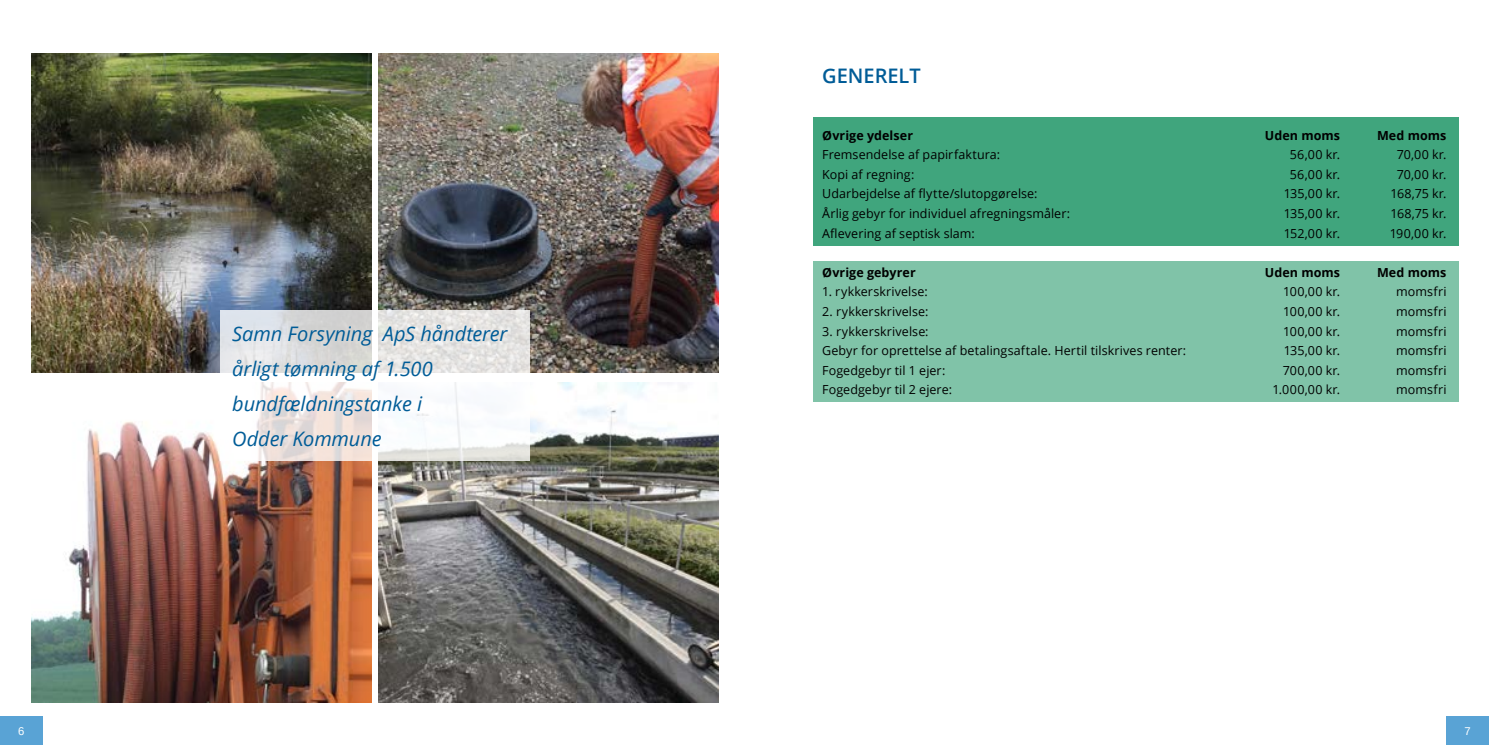
<style>
.page{position:relative;width:1489px;height:745px;background:#fff}
.page>*{position:absolute;margin:0;border:0;box-sizing:border-box;transform-origin:0 0}
.Underrubrik{font:italic 20px "Open Sans";letter-spacing:-.005em;color:#005c97}
.Overskrift{font:600 20px "Open Sans";color:#005c97}
.Brødtext{font:12.5px "Open Sans";letter-spacing:.005em;color:#000}
.Brødtext-2{font:700 12.5px "Open Sans";letter-spacing:.01em;color:#000}
.Underrubrik-2{font:700 12.5px "Open Sans";letter-spacing:.005em;color:#000}
.t1{font:11.25px "Arimo";color:#fff}
</style>
<div class="page">
<div style="left:812px;top:261px;width:645px;height:140px;background:#80c3a8"></div>
<div style="left:812px;top:117px;width:645px;height:128px;background:#40a57d"></div>
<img style="left:31px;top:53px;width:340px;height:319px">
<img style="left:378px;top:53px;width:341px;height:319px">
<img style="left:378px;top:383px;width:341px;height:318px">
<img style="left:31px;top:421px;width:340px;height:280px">
<svg style="left:220px;top:310px;width:309px;height:150px"></svg>
<div style="left:0;top:716px;width:43px;height:28px;background:#59a3d5"></div>
<div style="left:1446px;top:716px;width:42px;height:28px;background:#59a3d5"></div>
<p class="Underrubrik" style="left:232px;top:319px;width:277px">Samn Forsyning ApS håndterer</p>
<p class="Underrubrik" style="left:232px;top:354px;width:202px">årligt tømning af 1.500</p>
<p class="Underrubrik" style="left:232px;top:389px;width:191px">bundfældningstanke i</p>
<p class="Underrubrik" style="left:232px;top:424px;width:151px">Odder Kommune</p>
<p class="Overskrift" style="left:822px;top:62px;width:100px">GENERELT</p>
<p class="Brødtext-2" style="left:822px;top:126px;width:92px">Øvrige ydelser</p>
<p class="Brødtext-2" style="left:1264px;top:126px;width:77px">Uden moms</p>
<p class="Brødtext-2" style="left:1376px;top:126px;width:71px">Med moms</p>
<p class="Brødtext" style="left:822px;top:146px;width:179px">Fremsendelse af papirfaktura:</p>
<p class="Brødtext" style="left:1289px;top:146px;width:52px">56,00 kr.</p>
<p class="Brødtext" style="left:1396px;top:146px;width:51px">70,00 kr.</p>
<p class="Brødtext" style="left:822px;top:166px;width:94px">Kopi af regning:</p>
<p class="Brødtext" style="left:1289px;top:166px;width:52px">56,00 kr.</p>
<p class="Brødtext" style="left:1396px;top:166px;width:51px">70,00 kr.</p>
<p class="Brødtext" style="left:822px;top:185px;width:217px">Udarbejdelse af flytte/slutopgørelse:</p>
<p class="Brødtext" style="left:1283px;top:185px;width:58px">135,00 kr.</p>
<p class="Brødtext" style="left:1390px;top:185px;width:57px">168,75 kr.</p>
<p class="Brødtext" style="left:822px;top:205px;width:249px">Årlig gebyr for individuel afregningsmåler:</p>
<p class="Brødtext" style="left:1283px;top:205px;width:58px">135,00 kr.</p>
<p class="Brødtext" style="left:1390px;top:205px;width:57px">168,75 kr.</p>
<p class="Brødtext" style="left:822px;top:224px;width:154px">Aflevering af septisk slam:</p>
<p class="Brødtext" style="left:1283px;top:224px;width:58px">152,00 kr.</p>
<p class="Brødtext" style="left:1389px;top:224px;width:58px">190,00 kr.</p>
<p class="Brødtext-2" style="left:822px;top:263px;width:95px">Øvrige gebyrer</p>
<p class="Underrubrik-2" style="left:1264px;top:263px;width:77px">Uden moms</p>
<p class="Underrubrik-2" style="left:1376px;top:263px;width:71px">Med moms</p>
<p class="Brødtext" style="left:822px;top:283px;width:107px">1. rykkerskrivelse:</p>
<p class="Brødtext" style="left:1283px;top:283px;width:58px">100,00 kr.</p>
<p class="Brødtext" style="left:1395px;top:283px;width:52px">momsfri</p>
<p class="Brødtext" style="left:822px;top:303px;width:108px">2. rykkerskrivelse:</p>
<p class="Brødtext" style="left:1283px;top:303px;width:58px">100,00 kr.</p>
<p class="Brødtext" style="left:1395px;top:303px;width:52px">momsfri</p>
<p class="Brødtext" style="left:822px;top:322px;width:108px">3. rykkerskrivelse:</p>
<p class="Brødtext" style="left:1283px;top:322px;width:58px">100,00 kr.</p>
<p class="Brødtext" style="left:1395px;top:322px;width:52px">momsfri</p>
<p class="Brødtext" style="left:822px;top:342px;width:365px">Gebyr for oprettelse af betalingsaftale. Hertil tilskrives renter:</p>
<p class="Brødtext" style="left:1283px;top:342px;width:58px">135,00 kr.</p>
<p class="Brødtext" style="left:1395px;top:342px;width:52px">momsfri</p>
<p class="Brødtext" style="left:822px;top:361px;width:125px">Fogedgebyr til 1 ejer:</p>
<p class="Brødtext" style="left:1282px;top:361px;width:59px">700,00 kr.</p>
<p class="Brødtext" style="left:1395px;top:361px;width:52px">momsfri</p>
<p class="Brødtext" style="left:822px;top:381px;width:131px">Fogedgebyr til 2 ejere:</p>
<p class="Brødtext" style="left:1272px;top:381px;width:69px">1.000,00 kr.</p>
<p class="Brødtext" style="left:1395px;top:381px;width:52px">momsfri</p>
<p class="t1" style="left:18px;top:723px;width:8px">6</p>
<p class="t1" style="left:1464px;top:723px;width:8px">7</p>
</div>
